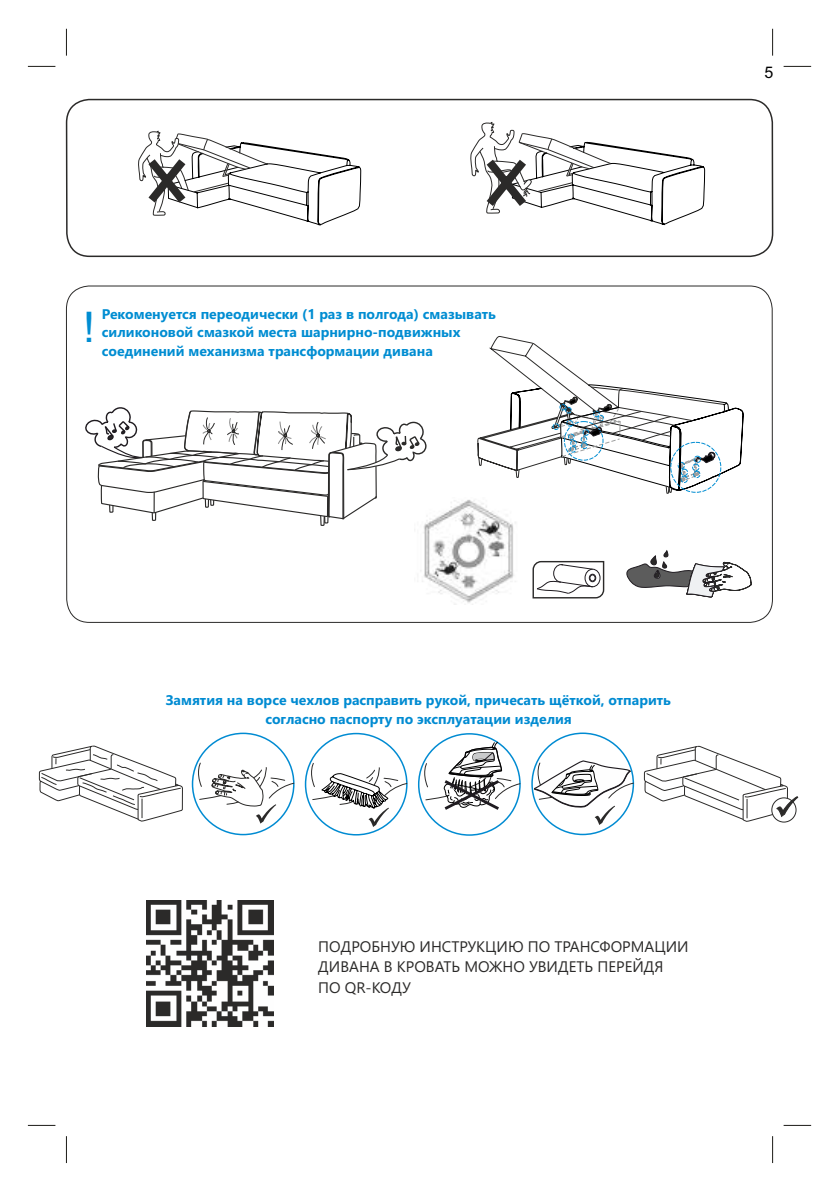
<style>
.page{position:relative;width:840px;height:1191px;background:#fff}
.page>*{position:absolute;margin:0;border:0;box-sizing:border-box;transform-origin:0 0}
.t1{font:42.2px "Arial";color:#008dd2}
.t2{font:16px "Arial";color:#000}
.t3{font:15.2px/20.4px "Segoe UI";color:#2b2a29}
.t4{font:700 14px/18.6px "Segoe UI";color:#008dd2}
.t5{font:700 14px/18.4px "Segoe UI";color:#008bd2;text-align:center}
</style>
<div class="page">
<svg style="left:470px;top:122px;width:234px;height:103px"></svg>
<svg style="left:138px;top:130px;width:222px;height:95px"></svg>
<svg style="left:532px;top:560px;width:72px;height:39px"></svg>
<svg style="left:626px;top:550px;width:125px;height:47px"></svg>
<img style="left:420px;top:500px;width:96px;height:103px">
<svg style="left:85px;top:407px;width:342px;height:135px"></svg>
<svg style="left:477px;top:336px;width:266px;height:158px"></svg>
<div style="left:417px;top:733px;width:103px;height:102px;border:2px solid #008bd2;border-radius:50%"></div>
<svg style="left:421px;top:741px;width:99px;height:71px"></svg>
<svg style="left:532px;top:759px;width:101px;height:66px"></svg>
<div style="left:192px;top:732px;width:102px;height:103px;border:2px solid #008bd2;border-radius:50%"></div>
<svg style="left:195px;top:762px;width:99px;height:61px"></svg>
<div style="left:304px;top:733px;width:103px;height:102px;border:2px solid #008bd2;border-radius:50%"></div>
<svg style="left:308px;top:763px;width:99px;height:64px"></svg>
<svg style="left:39px;top:745px;width:144px;height:76px"></svg>
<svg style="left:643px;top:745px;width:154px;height:76px"></svg>
<img style="left:147px;top:900px;width:126px;height:126px">
<svg style="left:66px;top:1136px;width:1px;height:27px"></svg>
<svg style="left:66px;top:29px;width:1px;height:27px"></svg>
<svg style="left:28px;top:1125px;width:27px;height:1px"></svg>
<svg style="left:783px;top:1125px;width:27px;height:1px"></svg>
<svg style="left:28px;top:66px;width:27px;height:1px"></svg>
<svg style="left:783px;top:66px;width:27px;height:1px"></svg>
<div style="left:66px;top:99px;width:706px;height:158px;border:2px solid #2b2a29;border-radius:23px"></div>
<h1 class="t1" style="left:83px;top:311px;width:13px">!</h1>
<p class="t4" style="left:102px;top:306px;width:395px">Рекоменуется переодически (1 раз в полгода) смазывать силиконовой смазкой места шарнирно-подвижных соединений механизма трансформации дивана</p>
<p class="t2" style="left:764px;top:66px;width:10px">5</p>
<p class="t5" style="left:166px;top:692px;width:506px">Замятия на ворсе чехлов расправить рукой, причесать щёткой, отпарить согласно паспорту по эксплуатации изделия</p>
<p class="t3" style="left:318px;top:937px;width:372px">ПОДРОБНУЮ ИНСТРУКЦИЮ ПО ТРАНСФОРМАЦИИ<br>ДИВАНА В КРОВАТЬ МОЖНО УВИДЕТЬ ПЕРЕЙДЯ<br>ПО QR-КОДУ</p>
</div>
